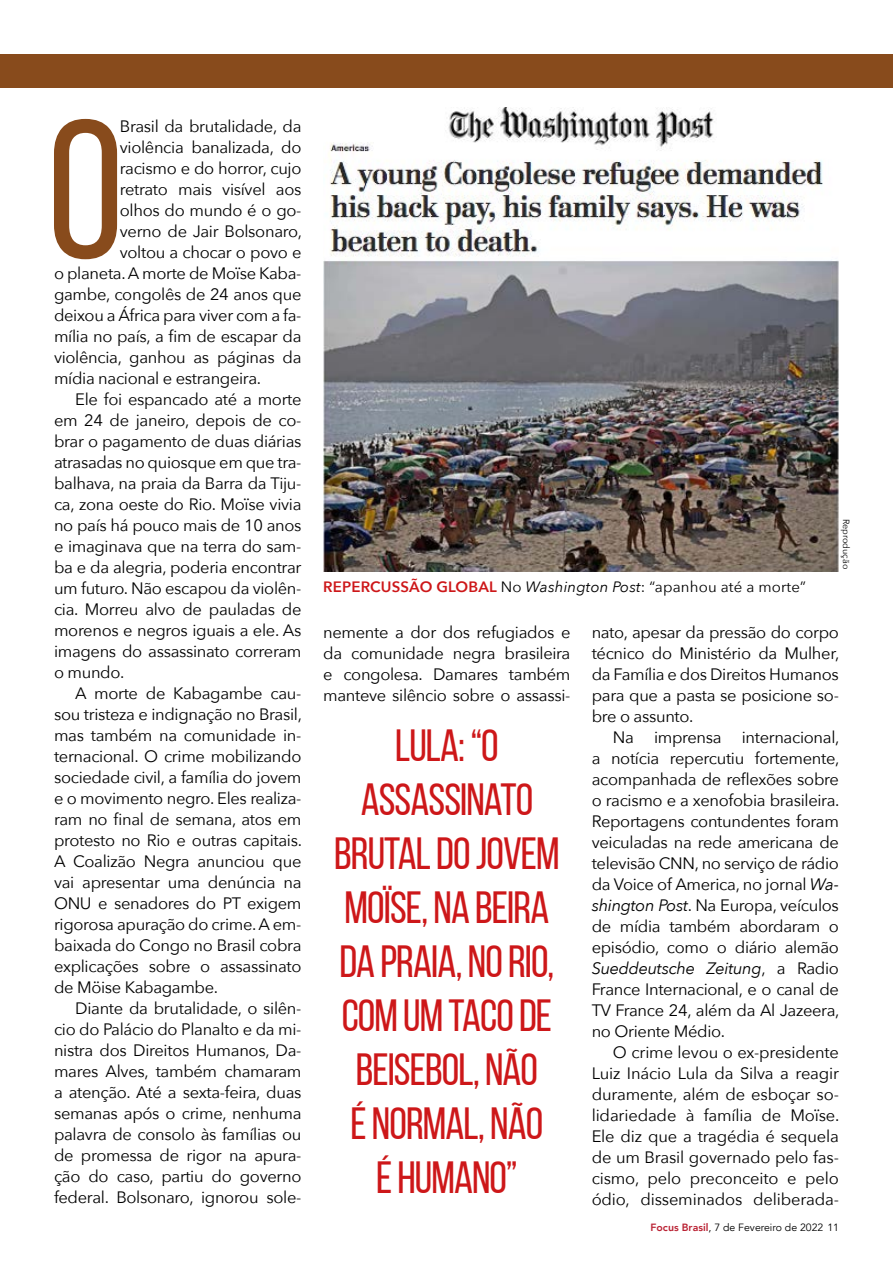
<style>
.page{position:relative;width:893px;height:1263px;background:#fff}
.page>*{position:absolute;margin:0;border:0;box-sizing:border-box;transform-origin:0 0}
.t1{font:196.5px "Bebas Neue";color:#884b1c}
.t2{font:45px/54px "Bebas Neue";letter-spacing:-.02em;color:#cd1719;text-align:center}
.t3{font:16.5px/21px "Avenir Next";letter-spacing:-.02em;color:#000;text-align:justify}
.t4{font:15px "Avenir Next";letter-spacing:.01em;color:#000}
.t5{font:10.5px "Avenir";color:#000}
.t6{font:9px "Avenir Next";color:#000}
.s1{font-weight:600;color:#cd1719}
.s2{font-style:italic}
.s3{font-weight:800;color:#ba2234}
</style>
<div class="page">
<div style="left:0;top:54px;width:893px;height:33px;background:#884b1c"></div>
<img style="left:323px;top:107px;width:516px;height:464px">
<h1 class="t1" style="left:47px;top:84px;width:78px">O</h1>
<p class="t3" style="left:120px;top:115px;width:183px">Brasil da brutalidade, da</p>
<p class="t3" style="left:120px;top:136px;width:183px">violência banalizada, do</p>
<p class="t3" style="left:120px;top:157px;width:183px">racismo e do horror, cujo</p>
<p class="t3" style="left:120px;top:178px;width:183px">retrato mais visível aos</p>
<p class="t3" style="left:120px;top:199px;width:183px">olhos do mundo é o go-</p>
<p class="t3" style="left:120px;top:220px;width:184px">verno de Jair Bolsonaro,</p>
<p class="t3" style="left:120px;top:241px;width:183px">voltou a chocar o povo e</p>
<p class="t3" style="left:54px;top:262px;width:249px">o planeta. A morte de Moïse Kaba-</p>
<p class="t3" style="left:54px;top:283px;width:249px">gambe, congolês de 24 anos que</p>
<p class="t3" style="left:54px;top:304px;width:249px">deixou a África para viver com a fa-</p>
<p class="t3" style="left:54px;top:325px;width:249px">mília no país, a fim de escapar da</p>
<p class="t3" style="left:54px;top:346px;width:249px">violência, ganhou as páginas da</p>
<p class="t3" style="left:54px;top:367px;width:209px">mídia nacional e estrangeira.</p>
<p class="t3" style="left:75px;top:388px;width:228px">Ele foi espancado até a morte</p>
<p class="t3" style="left:54px;top:409px;width:249px">em 24 de janeiro, depois de co-</p>
<p class="t3" style="left:54px;top:430px;width:249px">brar o pagamento de duas diárias</p>
<p class="t3" style="left:54px;top:451px;width:249px">atrasadas no quiosque em que tra-</p>
<p class="t3" style="left:54px;top:472px;width:249px">balhava, na praia da Barra da Tiju-</p>
<p class="t3" style="left:54px;top:493px;width:249px">ca, zona oeste do Rio. Moïse vivia</p>
<p class="t3" style="left:54px;top:514px;width:249px">no país há pouco mais de 10 anos</p>
<p class="t3" style="left:54px;top:535px;width:249px">e imaginava que na terra do sam-</p>
<p class="t3" style="left:54px;top:556px;width:249px">ba e da alegria, poderia encontrar</p>
<p class="t3" style="left:54px;top:577px;width:249px">um futuro. Não escapou da violên-</p>
<p class="t3" style="left:54px;top:598px;width:249px">cia. Morreu alvo de pauladas de</p>
<p class="t3" style="left:54px;top:619px;width:249px">morenos e negros iguais a ele. As</p>
<p class="t3" style="left:54px;top:640px;width:249px">imagens do assassinato correram</p>
<p class="t3" style="left:54px;top:661px;width:72px">o mundo.</p>
<p class="t3" style="left:75px;top:682px;width:228px">A morte de Kabagambe cau-</p>
<p class="t3" style="left:54px;top:703px;width:249px">sou tristeza e indignação no Brasil,</p>
<p class="t3" style="left:54px;top:724px;width:249px">mas também na comunidade in-</p>
<p class="t3" style="left:54px;top:745px;width:249px">ternacional. O crime mobilizando</p>
<p class="t3" style="left:54px;top:766px;width:249px">sociedade civil, a família do jovem</p>
<p class="t3" style="left:54px;top:787px;width:249px">e o movimento negro. Eles realiza-</p>
<p class="t3" style="left:54px;top:808px;width:249px">ram no final de semana, atos em</p>
<p class="t3" style="left:54px;top:829px;width:249px">protesto no Rio e outras capitais.</p>
<p class="t3" style="left:54px;top:850px;width:249px">A Coalizão Negra anunciou que</p>
<p class="t3" style="left:54px;top:871px;width:249px">vai apresentar uma denúncia na</p>
<p class="t3" style="left:54px;top:892px;width:249px">ONU e senadores do PT exigem</p>
<p class="t3" style="left:54px;top:913px;width:249px">rigorosa apuração do crime. A em-</p>
<p class="t3" style="left:54px;top:934px;width:249px">baixada do Congo no Brasil cobra</p>
<p class="t3" style="left:54px;top:955px;width:249px">explicações sobre o assassinato</p>
<p class="t3" style="left:54px;top:976px;width:166px">de Möise Kabagambe.</p>
<p class="t3" style="left:75px;top:997px;width:228px">Diante da brutalidade, o silên-</p>
<p class="t3" style="left:54px;top:1018px;width:249px">cio do Palácio do Planalto e da mi-</p>
<p class="t3" style="left:54px;top:1039px;width:249px">nistra dos Direitos Humanos, Da-</p>
<p class="t3" style="left:54px;top:1060px;width:249px">mares Alves, também chamaram</p>
<p class="t3" style="left:54px;top:1081px;width:249px">a atenção. Até a sexta-feira, duas</p>
<p class="t3" style="left:54px;top:1102px;width:249px">semanas após o crime, nenhuma</p>
<p class="t3" style="left:54px;top:1123px;width:249px">palavra de consolo às famílias ou</p>
<p class="t3" style="left:54px;top:1144px;width:249px">de promessa de rigor na apura-</p>
<p class="t3" style="left:54px;top:1165px;width:249px">ção do caso, partiu do governo</p>
<p class="t3" style="left:54px;top:1186px;width:249px">federal. Bolsonaro, ignorou sole-</p>
<p class="t6" style="left:854px;top:519px;width:52px;rotate:90deg">Reprodução</p>
<p class="t4" style="left:323px;top:574px;width:484px"><span class="s1">REPERCUSSÃO GLOBAL</span> No <span class="s2">Washington Post</span>: “apanhou até a morte”</p>
<p class="t3" style="left:323px;top:621px;width:249px">nemente a dor dos refugiados e da comunidade negra brasileira e congolesa. Damares também manteve silêncio sobre o assassi-</p>
<p class="t3" style="left:592px;top:621px;width:249px">nato, apesar da pressão do corpo técnico do Ministério da Mulher, da Família e dos Direitos Humanos para que a pasta se posicione so&shy;bre o assunto.</p>
<p class="t3" style="left:592px;top:726px;width:249px;text-indent:21px">Na imprensa internacional, a notícia repercutiu fortemente, acompanhada de reflexões sobre o racismo e a xenofobia brasileira.<br>Reportagens contundentes foram veiculadas na rede americana de televisão CNN, no serviço de rádio da Voice of America, no jornal <span class="s2">Wa&shy;shington Post</span>. Na Europa, veículos de mídia também abordaram o episódio, como o diário alemão <span class="s2">Sueddeutsche Zeitung</span>, a Radio France Internacional, e o canal de TV France 24, além da Al Jazeera, no Oriente Médio.</p>
<p class="t3" style="left:592px;top:1041px;width:249px;text-indent:21px">O crime levou o ex-presidente Luiz Inácio Lula da Silva a reagir duramente, além de esboçar so&shy;lidariedade à família de Moïse.<br>Ele diz que a tragédia é sequela de um Brasil governado pelo fas&shy;cismo, pelo preconceito e pelo ódio, disseminados deliberada-</p>
<h2 class="t2" style="left:334px;top:718px;width:227px">LULA: “O<br>ASSASSINATO<br>BRUTAL DO JOVEM<br>MOÏSE, NA BEIRA<br>DA PRAIA, NO RIO,<br>COM UM TACO DE<br>BEISEBOL, NÃO<br>É NORMAL, NÃO<br>É HUMANO”</h2>
<p class="t5" style="left:650px;top:1221px;width:190px"><span class="s3">Focus Brasil</span>, 7 de Fevereiro de 2022 11</p>
</div>
